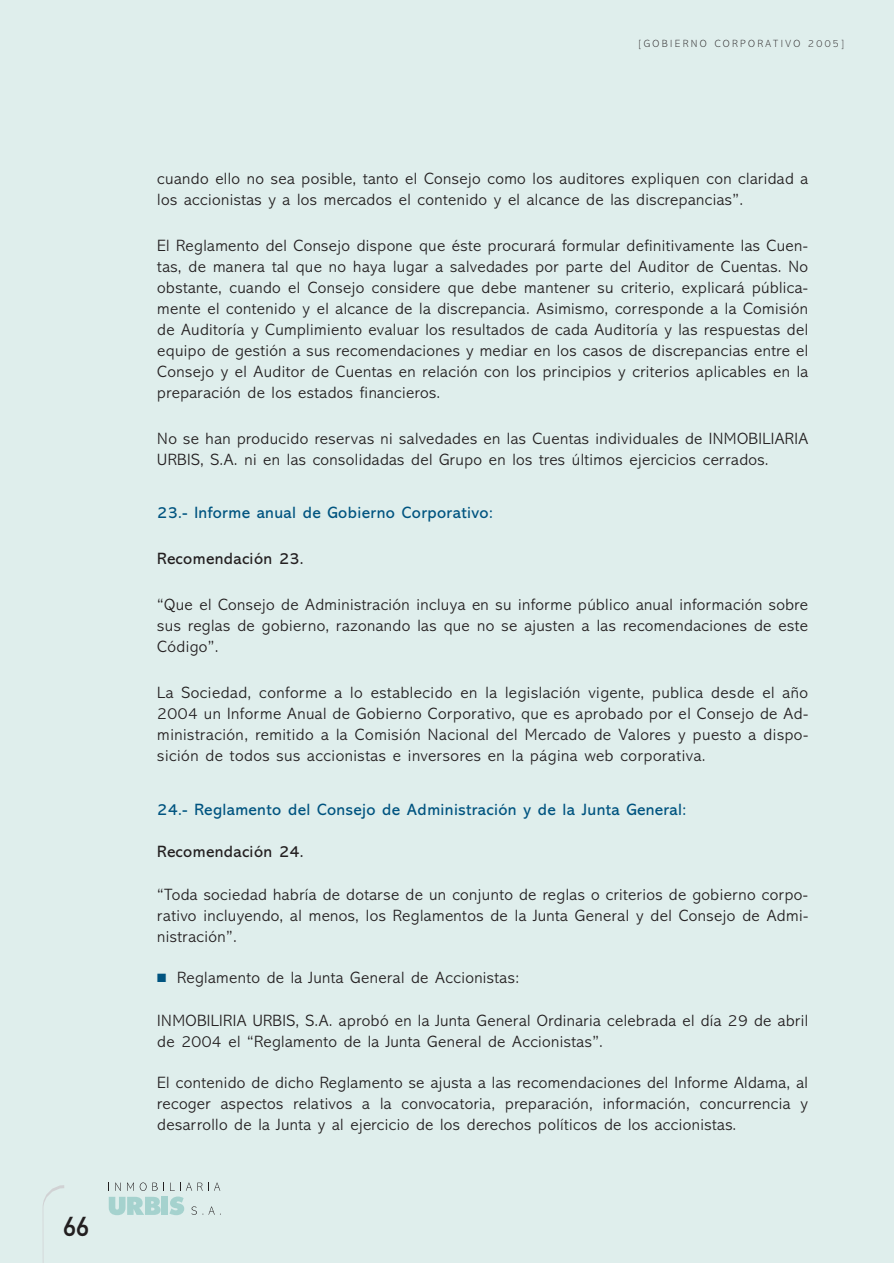
<style>
.page{position:relative;width:894px;height:1263px;background:#dfeeec}
.page>*{position:absolute;margin:0;border:0;box-sizing:border-box;transform-origin:0 0}
.t1{font:27px "DIN Mittelschrift";color:#231f20}
.t2{font:300 16.5px/21px "Abadi";letter-spacing:.025em;color:#231f20;text-align:justify}
.t3{font:16.5px "Abadi";letter-spacing:.025em;color:#005480}
.t4{font:16.5px "Abadi";letter-spacing:.025em;color:#231f20}
.t5{font:200 10.5px "Abadi";letter-spacing:.225em;color:#231f20}
.s1{color:#005480}
</style>
<div class="page">
<h1 class="t1" style="left:63px;top:1217px;width:27px">66</h1>
<p class="t5" style="left:638px;top:40px;width:209px">[GOBIERNO CORPORATIVO 2005]</p>
<p class="t2" style="left:157px;top:171px;width:652px">cuando ello no sea posible, tanto el Consejo como los auditores expliquen con claridad a los accionistas y a los mercados el contenido y el alcance de las discrepancias”.</p>
<p class="t2" style="left:157px;top:237px;width:652px">El Reglamento del Consejo dispone que éste procurará formular definitivamente las Cuen&shy;tas, de manera tal que no haya lugar a salvedades por parte del Auditor de Cuentas. No obstante, cuando el Consejo considere que debe mantener su criterio, explicará pública&shy;mente el contenido y el alcance de la discrepancia. Asimismo, corresponde a la Comisión de Auditoría y Cumplimiento evaluar los resultados de cada Auditoría y las respuestas del equipo de gestión a sus recomendaciones y mediar en los casos de discrepancias entre el Consejo y el Auditor de Cuentas en relación con los principios y criterios aplicables en la preparación de los estados financieros.</p>
<p class="t2" style="left:157px;top:430px;width:652px">No se han producido reservas ni salvedades en las Cuentas individuales de INMOBILIARIA<br>URBIS, S.A. ni en las consolidadas del Grupo en los tres últimos ejercicios cerrados.</p>
<p class="t3" style="left:157px;top:507px;width:337px">23.- Informe anual de Gobierno Corporativo:</p>
<p class="t4" style="left:157px;top:553px;width:148px">Recomendación 23.</p>
<p class="t2" style="left:157px;top:597px;width:652px">“Que el Consejo de Administración incluya en su informe público anual información sobre sus reglas de gobierno, razonando las que no se ajusten a las recomendaciones de este Código”.</p>
<p class="t2" style="left:157px;top:685px;width:652px">La Sociedad, conforme a lo establecido en la legislación vigente, publica desde el año 2004 un Informe Anual de Gobierno Corporativo, que es aprobado por el Consejo de Ad&shy;ministración, remitido a la Comisión Nacional del Mercado de Valores y puesto a dispo&shy;sición de todos sus accionistas e inversores en la página web corporativa.</p>
<p class="t3" style="left:157px;top:803px;width:530px">24.- Reglamento del Consejo de Administración y de la Junta General:</p>
<p class="t4" style="left:157px;top:846px;width:148px">Recomendación 24.</p>
<p class="t2" style="left:157px;top:887px;width:652px">“Toda sociedad habría de dotarse de un conjunto de reglas o criterios de gobierno corpo&shy;rativo incluyendo, al menos, los Reglamentos de la Junta General y del Consejo de Admi&shy;nistración”.</p>
<p class="t2" style="left:157px;top:970px;width:363px"><span class="s1">■</span> Reglamento de la Junta General de Accionistas:</p>
<p class="t2" style="left:157px;top:1013px;width:652px">INMOBILIRIA URBIS, S.A. aprobó en la Junta General Ordinaria celebrada el día 29 de abril de 2004 el “Reglamento de la Junta General de Accionistas”.</p>
<p class="t2" style="left:157px;top:1075px;width:652px">El contenido de dicho Reglamento se ajusta a las recomendaciones del Informe Aldama, al recoger aspectos relativos a la convocatoria, preparación, información, concurrencia y desarrollo de la Junta y al ejercicio de los derechos políticos de los accionistas.</p>
</div>
